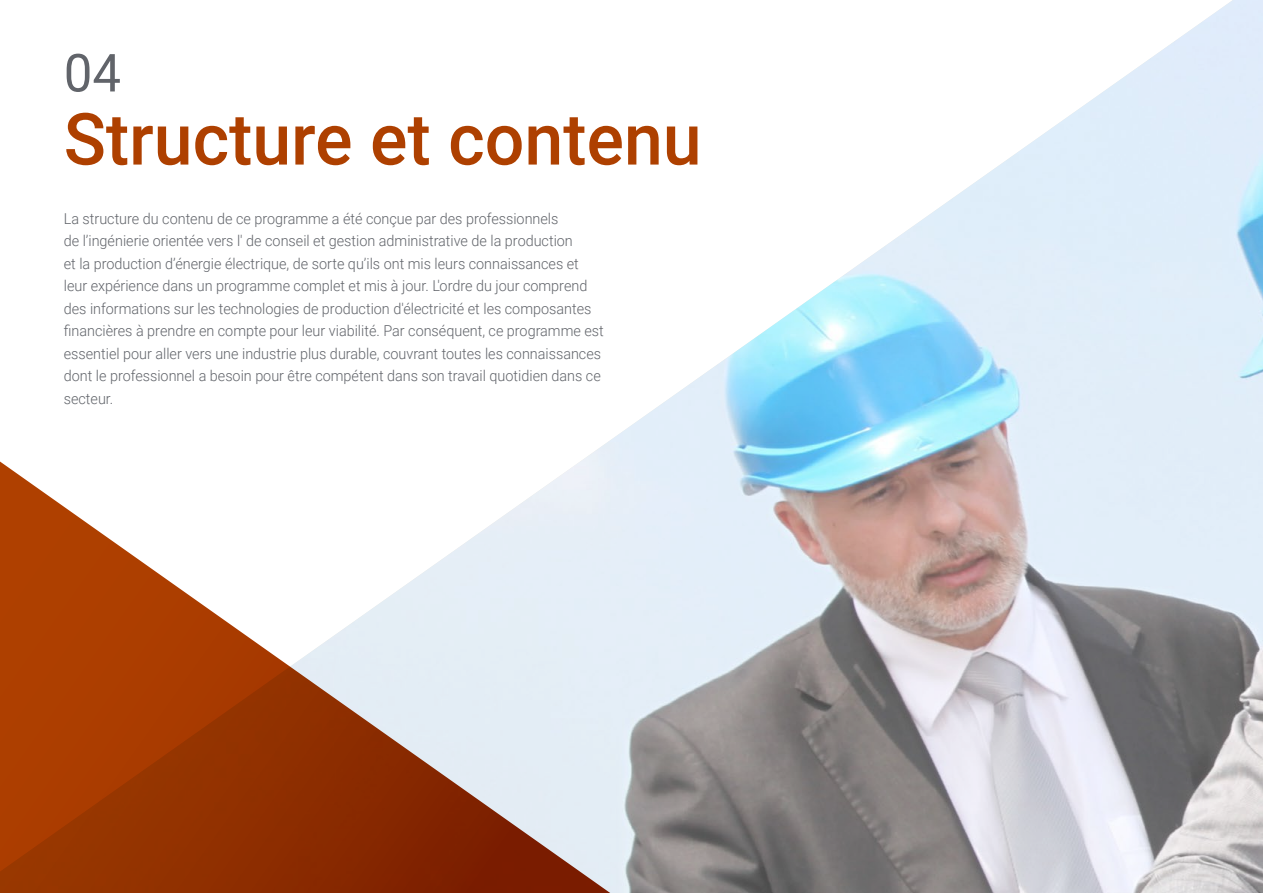
<style>
.page{position:relative;width:1263px;height:893px;background:#fff}
.page>*{position:absolute;margin:0;border:0;box-sizing:border-box;transform-origin:0 0}
.t1{font:500 72px "Roboto";color:#ae4000}
.t2{font:52.5px "Roboto";color:#61646a}
.t3{font:300 15px/22.5px "Roboto";color:#61646a;scale:.96 1}
</style>
<div class="page">
<img style="left:602px;top:0;width:661px;height:893px">
<svg style="left:0;top:446px;width:640px;height:447px"></svg>
<h2 class="t2" style="left:64px;top:36px;width:59px">04</h2>
<h1 class="t1" style="left:64px;top:89px;width:639px">Structure et contenu</h1>
<p class="t3" style="left:64px;top:207px;width:564px">La structure du contenu de ce programme a été conçue par des professionnels<br>de l’ingénierie orientée vers l' de conseil et gestion administrative de la production<br>et la production d’énergie électrique, de sorte qu’ils ont mis leurs connaissances et leur expérience dans un programme complet et mis à jour. L'ordre du jour comprend des informations sur les technologies de production d'électricité et les composantes financières à prendre en compte pour leur viabilité. Par conséquent, ce programme est essentiel pour aller vers une industrie plus durable, couvrant toutes les connaissances dont le professionnel a besoin pour être compétent dans son travail quotidien dans ce secteur.</p>
</div>
